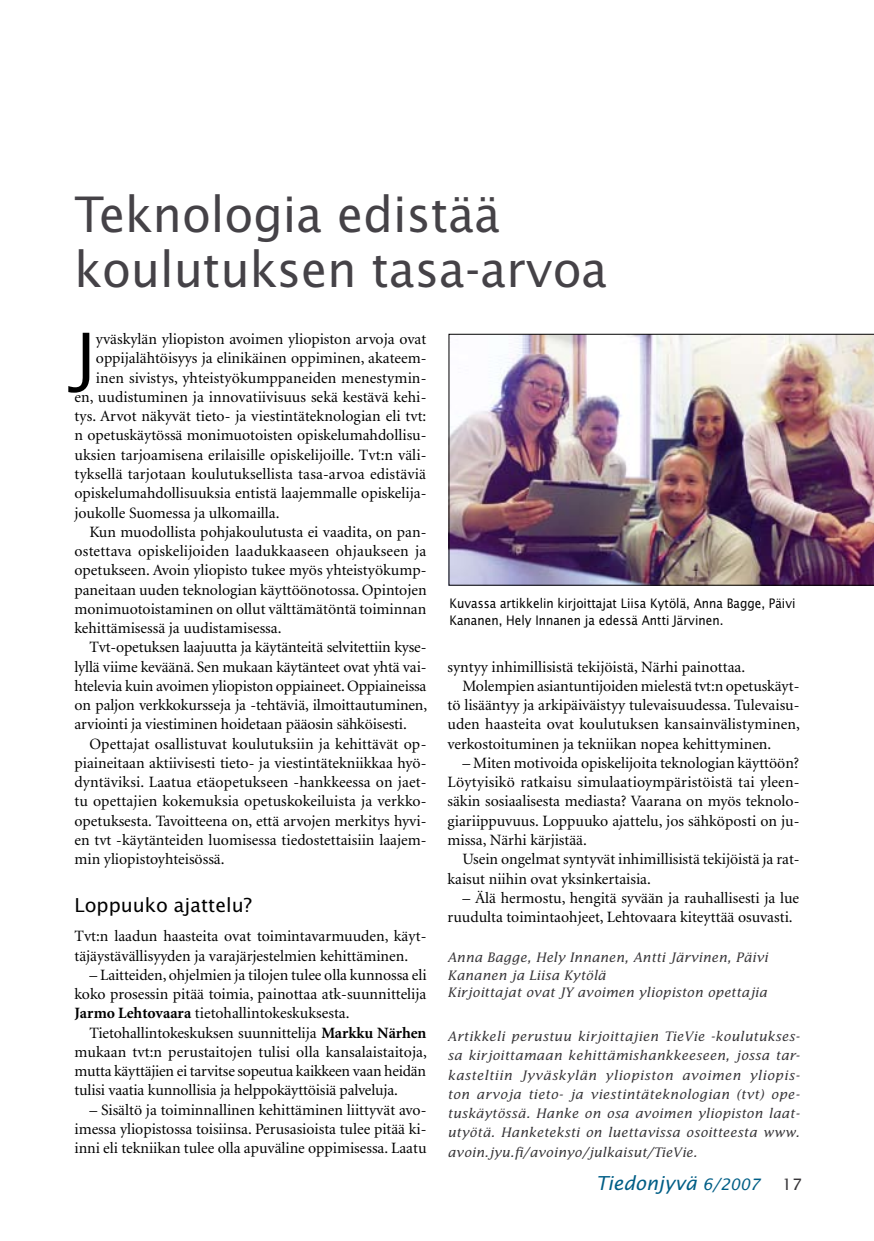
<style>
.page{position:relative;width:874px;height:1241px;background:#fff}
.page>*{position:absolute;margin:0;border:0;box-sizing:border-box;transform-origin:0 0}
.t1{font:68.95px "Lucida Sans Std";color:#000}
.t2{font:49px/54.2px "Lucida Sans Std";color:#454247;scale:.96 1}
.t3{font:19.25px "Lucida Sans Std";color:#000}
.t4{font:italic 19.25px "Lucida Sans Std";color:#005e86}
.t5{font:15.75px/19.2px "Minion LT";color:#000;text-align:justify}
.t6{font:15.75px "Lucida Sans Std";color:#373538}
.t7{font:italic 13.12px/19.2px "Lucida Std";letter-spacing:.01em;color:#373538}
.t8{font:13.12px/17.5px "Lucida Sans Std";color:#000;scale:.9 1}
.s1{font-weight:700}
.s2{font-size:15.75px}
</style>
<div class="page">
<img style="left:448px;top:334px;width:425px;height:251px">
<h2 class="t2" style="left:74px;top:188px;width:556px">Teknologia edistää koulutuksen tasa-arvoa</h2>
<h1 class="t1" style="left:74px;top:318px;width:23px">J</h1>
<p class="t5" style="left:96px;top:330px;width:332px">yväskylän yliopiston avoimen yliopiston arvoja ovat</p>
<p class="t5" style="left:96px;top:349px;width:332px">oppijalähtöisyys ja elinikäinen oppiminen, akateem-</p>
<p class="t5" style="left:96px;top:368px;width:332px">inen sivistys, yhteistyökumppaneiden menestymin-</p>
<p class="t5" style="left:74px;top:388px;width:353px">en, uudistuminen ja innovatiivisuus sekä kestävä kehi-</p>
<p class="t5" style="left:74px;top:407px;width:353px">tys. Arvot näkyvät tieto- ja viestintäteknologian eli tvt:</p>
<p class="t5" style="left:74px;top:426px;width:353px">n opetuskäytössä monimuotoisten opiskelumahdollisu-</p>
<p class="t5" style="left:74px;top:445px;width:353px">uksien tarjoamisena erilaisille opiskelijoille. Tvt:n väli-</p>
<p class="t5" style="left:74px;top:465px;width:353px">tyksellä tarjotaan koulutuksellista tasa-arvoa edistäviä</p>
<p class="t5" style="left:74px;top:484px;width:353px">opiskelumahdollisuuksia entistä laajemmalle opiskelija-</p>
<p class="t5" style="left:74px;top:503px;width:206px">joukolle Suomessa ja ulkomailla.</p>
<p class="t5" style="left:89px;top:522px;width:338px">Kun muodollista pohjakoulutusta ei vaadita, on pan-</p>
<p class="t5" style="left:74px;top:542px;width:353px">ostettava opiskelijoiden laadukkaaseen ohjaukseen ja</p>
<p class="t5" style="left:74px;top:561px;width:353px">opetukseen. Avoin yliopisto tukee myös yhteistyökump-</p>
<p class="t5" style="left:74px;top:580px;width:353px">paneitaan uuden teknologian käyttöönotossa. Opintojen</p>
<p class="t5" style="left:74px;top:599px;width:353px">monimuotoistaminen on ollut välttämätöntä toiminnan</p>
<p class="t5" style="left:74px;top:619px;width:208px">kehittämisessä ja uudistamisessa.</p>
<p class="t5" style="left:89px;top:638px;width:338px">Tvt-opetuksen laajuutta ja käytänteitä selvitettiin kyse-</p>
<p class="t5" style="left:74px;top:657px;width:353px">lyllä viime keväänä. Sen mukaan käytänteet ovat yhtä vai-</p>
<p class="t5" style="left:74px;top:676px;width:353px">htelevia kuin avoimen yliopiston oppiaineet. Oppiaineissa</p>
<p class="t5" style="left:74px;top:696px;width:354px">on paljon verkkokursseja ja -tehtäviä, ilmoittautuminen,</p>
<p class="t5" style="left:74px;top:715px;width:333px">arviointi ja viestiminen hoidetaan pääosin sähköisesti.</p>
<p class="t5" style="left:89px;top:734px;width:338px">Opettajat osallistuvat koulutuksiin ja kehittävät op-</p>
<p class="t5" style="left:74px;top:753px;width:353px">piaineitaan aktiivisesti tieto- ja viestintätekniikkaa hyö-</p>
<p class="t5" style="left:74px;top:773px;width:353px">dyntäviksi. Laatua etäopetukseen -hankkeessa on jaet-</p>
<p class="t5" style="left:74px;top:792px;width:353px">tu opettajien kokemuksia opetuskokeiluista ja verkko-</p>
<p class="t5" style="left:74px;top:811px;width:353px">opetuksesta. Tavoitteena on, että arvojen merkitys hyvi-</p>
<p class="t5" style="left:74px;top:830px;width:353px">en tvt -käytänteiden luomisessa tiedostettaisiin laajem-</p>
<p class="t5" style="left:74px;top:850px;width:151px">min yliopistoyhteisössä.</p>
<p class="t3" style="left:74px;top:893px;width:179px">Loppuuko ajattelu?</p>
<p class="t5" style="left:74px;top:927px;width:353px">Tvt:n laadun haasteita ovat toimintavarmuuden, käyt&shy;täjäystävällisyyden ja varajärjestelmien kehittäminen.</p>
<p class="t5" style="left:74px;top:965px;width:353px;text-indent:15px">– Laitteiden, ohjelmien ja tilojen tulee olla kunnossa eli koko prosessin pitää toimia, painottaa atk-suunnittelija <span class="s1">Jarmo Lehtovaara</span> tietohallintokeskuksesta.</p>
<p class="t5" style="left:74px;top:1023px;width:354px;text-indent:15px">Tietohallintokeskuksen suunnittelija <span class="s1">Markku Närhen </span>mukaan tvt:n perustaitojen tulisi olla kansalaistaitoja, mutta käyttäjien ei tarvitse sopeutua kaikkeen vaan heidän tulisi vaatia kunnollisia ja helppokäyttöisiä palveluja.</p>
<p class="t5" style="left:74px;top:1100px;width:353px;text-indent:15px">– Sisältö ja toiminnallinen kehittäminen liittyvät avo&shy;imessa yliopistossa toisiinsa. Perusasioista tulee pitää ki&shy;inni eli tekniikan tulee olla apuväline oppimisessa. Laatu</p>
<p class="t8" style="left:449px;top:594px;width:386px">Kuvassa artikkelin kirjoittajat Liisa Kytölä, Anna Bagge, Päivi<br>Kananen, Hely Innanen ja edessä Antti Järvinen.</p>
<p class="t5" style="left:447px;top:657px;width:299px">syntyy inhimillisistä tekijöistä, Närhi painottaa.</p>
<p class="t5" style="left:462px;top:676px;width:338px">Molempien asiantuntijoiden mielestä tvt:n opetuskäyt-</p>
<p class="t5" style="left:447px;top:696px;width:353px">tö lisääntyy ja arkipäiväistyy tulevaisuudessa. Tulevaisu-</p>
<p class="t5" style="left:447px;top:715px;width:354px">uden haasteita ovat koulutuksen kansainvälistyminen,</p>
<p class="t5" style="left:447px;top:734px;width:325px">verkostoituminen ja tekniikan nopea kehittyminen.</p>
<p class="t5" style="left:447px;top:753px;width:353px;text-indent:15px">– Miten motivoida opiskelijoita teknologian käyttöön?<br>Löytyisikö ratkaisu simulaatioympäristöistä tai yleen&shy;säkin sosiaalisesta mediasta? Vaarana on myös teknolo&shy;giariippuvuus. Loppuuko ajattelu, jos sähköposti on ju&shy;missa, Närhi kärjistää.</p>
<p class="t5" style="left:447px;top:850px;width:353px;text-indent:15px">Usein ongelmat syntyvät inhimillisistä tekijöistä ja rat&shy;kaisut niihin ovat yksinkertaisia.</p>
<p class="t5" style="left:447px;top:888px;width:353px;text-indent:15px">– Älä hermostu, hengitä syvään ja rauhallisesti ja lue ruudulta toimintaohjeet, Lehtovaara kiteyttää osuvasti.</p>
<p class="t7" style="left:447px;top:948px;width:322px;line-height:17.5px">Anna Bagge, Hely Innanen, Antti Järvinen, Päivi<br>Kananen ja Liisa Kytölä<br>Kirjoittajat ovat JY avoimen yliopiston opettajia</p>
<p class="t7" style="left:447px;top:1026px;width:353px;text-align:justify">Artikkeli perustuu kirjoittajien TieVie -koulutukses&shy;sa kirjoittamaan kehittämishankkeeseen, jossa tar&shy;kasteltiin Jyväskylän yliopiston avoimen yliopis&shy;ton arvoja tieto- ja viestintäteknologian (tvt) ope&shy;tuskäytössä. Hanke on osa avoimen yliopiston laat&shy;utyötä. Hanketeksti on luettavissa osoitteesta www. avoin.jyu.fi/avoinyo/julkaisut/TieVie.</p>
<p class="t4" style="left:595px;top:1172px;width:165px">Tiedonjyvä <span class="s2">6/2007</span></p>
<p class="t6" style="left:781px;top:1174px;width:21px">17</p>
</div>
